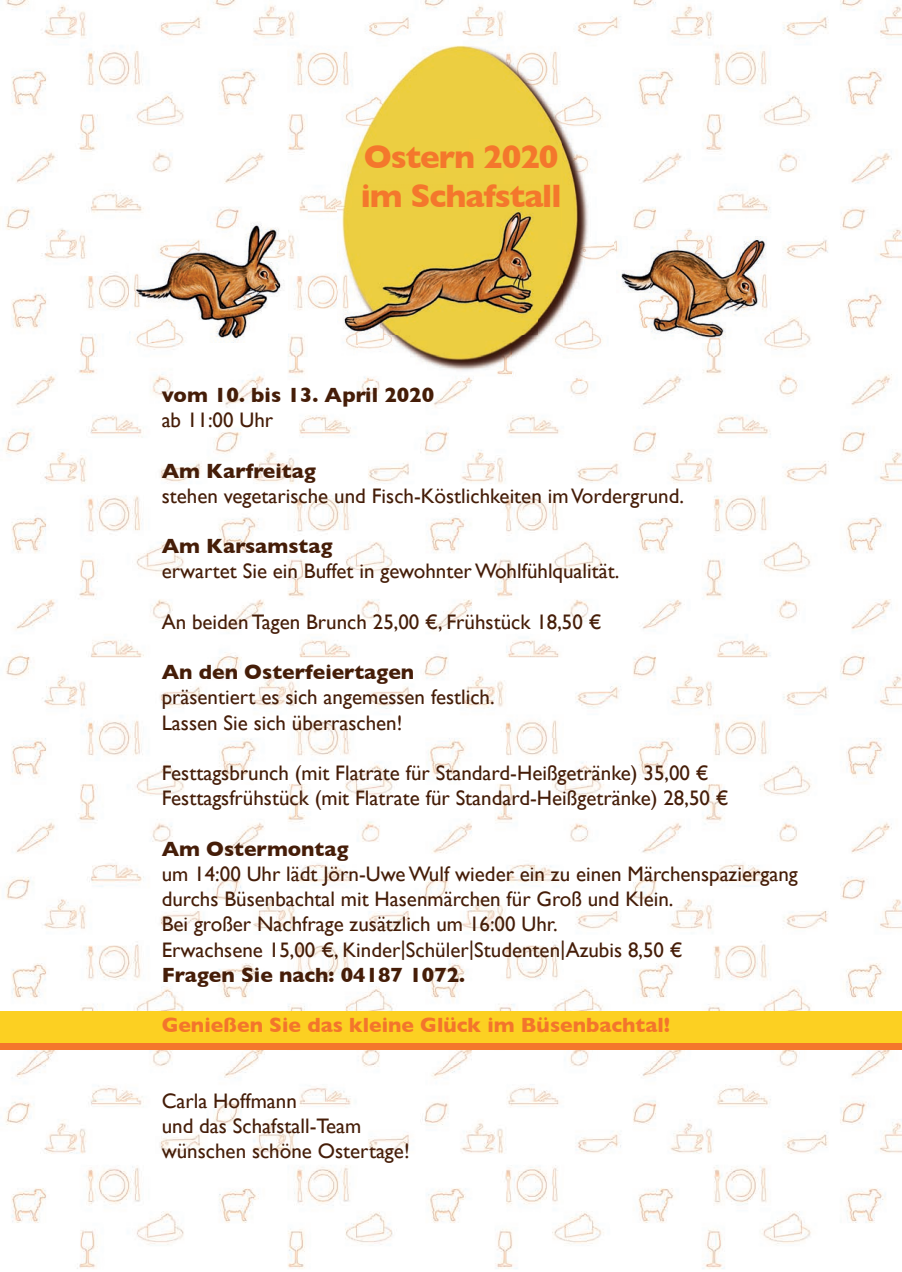
<style>
.page{position:relative;width:902px;height:1272px;background:#fff}
.page>*{position:absolute;margin:0;border:0;box-sizing:border-box;transform-origin:0 0}
.t1{font:700 33px/39.6px "Gill Sans";letter-spacing:-.03em;color:#f4772c}
.t2{font:21px/25.2px "Gill Sans";color:#451d08}
.t3{font:700 21px "Gill Sans";color:#451d08}
.t4{font:700 21px "Gill Sans";color:#f3752c}
</style>
<div class="page">
<img style="left:0;top:0;width:901px;height:1269px">
<div style="left:0;top:1032px;width:901px;height:17px;background:#f4772c"></div>
<div style="left:0;top:1011px;width:901px;height:32px;background:#fcd022"></div>
<img style="left:308px;top:24px;width:254px;height:204px">
<img style="left:562px;top:24px;width:51px;height:357px">
<img style="left:308px;top:228px;width:50px;height:153px">
<img style="left:511px;top:228px;width:51px;height:153px">
<img style="left:358px;top:335px;width:153px;height:46px">
<div style="left:363px;top:185px;width:196px;height:23px;background:#eccd40"></div>
<img style="left:130px;top:222px;width:157px;height:120px">
<img style="left:616px;top:236px;width:153px;height:106px">
<img style="left:338px;top:208px;width:199px;height:127px">
<h1 class="t1" style="left:360px;top:136px;width:202px">Ostern 2020 im Schafstall</h1>
<p class="t3" style="left:162px;top:378px;width:274px">vom 10. bis 13. April 2020</p>
<p class="t2" style="left:162px;top:407px;width:113px">ab 11:00 Uhr</p>
<p class="t3" style="left:162px;top:454px;width:156px">Am Karfreitag</p>
<p class="t2" style="left:162px;top:483px;width:524px">stehen vegetarische und Fisch-Köstlichkeiten im Vordergrund.</p>
<p class="t3" style="left:162px;top:529px;width:172px">Am Karsamstag</p>
<p class="t2" style="left:162px;top:558px;width:459px">erwartet Sie ein Buffet in gewohnter Wohlfühlqualität.</p>
<p class="t2" style="left:162px;top:609px;width:441px">An beiden Tagen Brunch 25,00 €, Frühstück 18,50 €</p>
<p class="t3" style="left:162px;top:655px;width:254px">An den Osterfeiertagen</p>
<p class="t2" style="left:162px;top:684px;width:334px">präsentiert es sich angemessen festlich.<br>Lassen Sie sich überraschen!</p>
<p class="t2" style="left:162px;top:760px;width:568px">Festtagsbrunch (mit Flatrate für Standard-Heißgetränke) 35,00 €<br>Festtagsfrühstück (mit Flatrate für Standard-Heißgetränke) 28,50 €</p>
<p class="t3" style="left:162px;top:832px;width:188px">Am Ostermontag</p>
<p class="t2" style="left:162px;top:861px;width:637px">um 14:00 Uhr lädt Jörn-Uwe Wulf wieder ein zu einen Märchenspaziergang durchs Büsenbachtal mit Hasenmärchen für Groß und Klein.<br>Bei großer Nachfrage zusätzlich um 16:00 Uhr.<br>Erwachsene 15,00 €, Kinder|Schüler|Studenten|Azubis 8,50 €</p>
<p class="t3" style="left:162px;top:958px;width:305px">Fragen Sie nach: 04187 1072.</p>
<p class="t4" style="left:162px;top:1008px;width:510px">Genießen Sie das kleine Glück im Büsenbachtal!</p>
<p class="t2" style="left:162px;top:1087px;width:249px">Carla Hoffmann<br>und das Schafstall-Team wünschen schöne Ostertage!</p>
</div>
